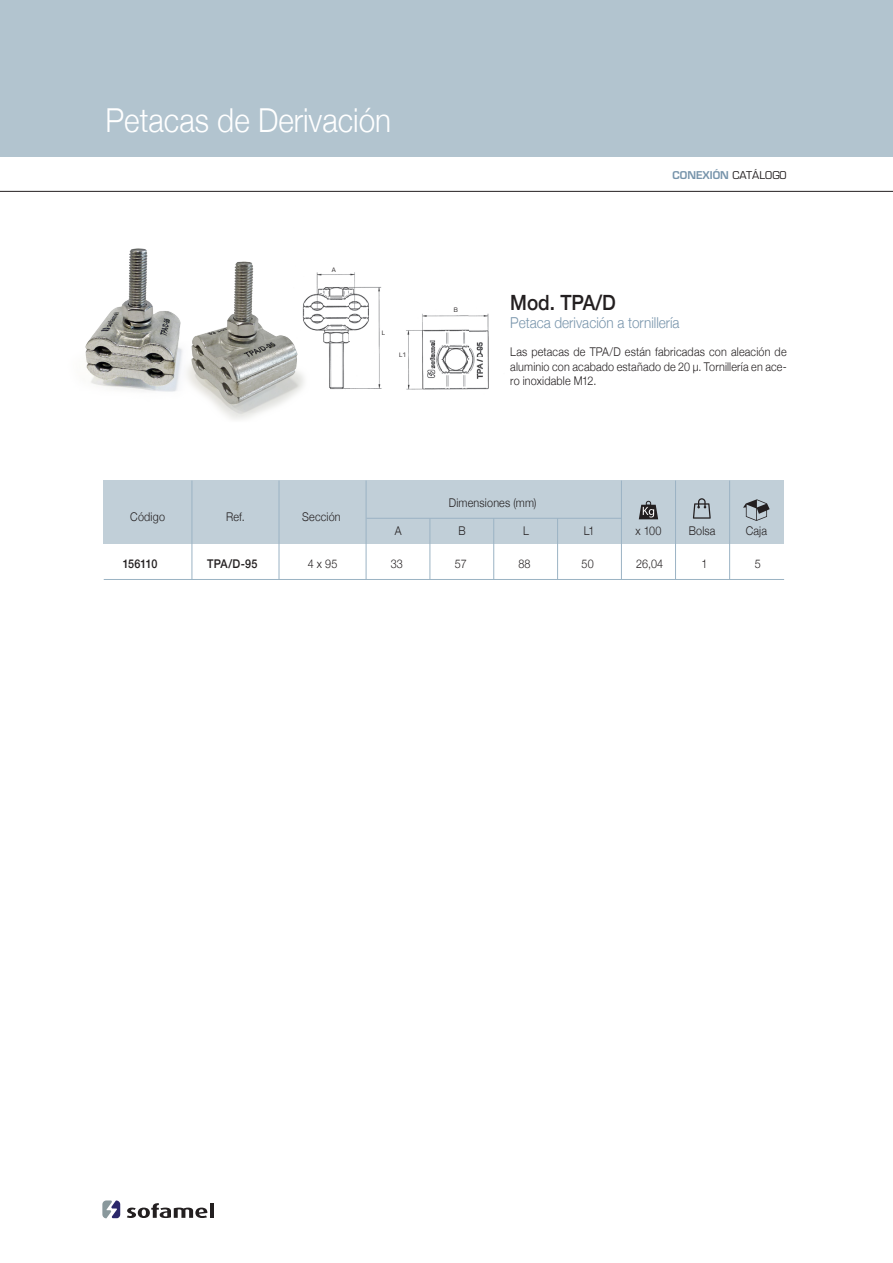
<style>
.page{position:relative;width:893px;height:1263px;background:#fff}
.page>*{position:absolute;margin:0;border:0;box-sizing:border-box;transform-origin:0 0}
.t1{font:300 33px "Helvetica Neue";color:#fff;scale:.9 1}
.t2{font:500 21px "Helvetica Neue";color:#231f20;scale:.9 1}
.t3{font:300 15px "Helvetica Neue";color:#7794ab;scale:.9 1}
.t4{font:300 12px/14.4px "Helvetica Neue";letter-spacing:.015em;color:#231f20;text-align:justify;scale:.9 1}
.t5{font:500 12px "Helvetica Neue";letter-spacing:-.015em;color:#231f20;scale:.9 1}
.t6{font:600 10.5px "Eurostile";color:#7794ab}
.t7{font:6px "Eurostile";color:#231f20}
.s1{font-weight:400;color:#231f20}
</style>
<div class="page">
<svg style="left:127px;top:1203px;width:81px;height:15px"></svg>
<hr style="left:210px;top:1203px;width:4px;height:15px;background:#231f20">
<svg style="left:102px;top:1200px;width:18px;height:18px"></svg>
<div style="left:0;top:0;width:893px;height:157px;background:#b2c4cf"></div>
<hr style="left:0;top:191px;width:893px;height:1px;background:#231f20">
<div style="left:104px;top:480px;width:680px;height:64px;background:#c1cfd8"></div>
<hr style="left:104px;top:579px;width:680px;height:1px;background:#9bb3c4">
<hr style="left:366px;top:518px;width:256px;height:1px;background:#9bb3c4">
<hr style="left:192px;top:480px;width:1px;height:100px;background:#9bb3c4">
<hr style="left:279px;top:480px;width:1px;height:100px;background:#9bb3c4">
<hr style="left:366px;top:480px;width:1px;height:100px;background:#9bb3c4">
<hr style="left:729px;top:480px;width:1px;height:100px;background:#9bb3c4">
<hr style="left:675px;top:480px;width:1px;height:100px;background:#9bb3c4">
<hr style="left:621px;top:480px;width:1px;height:100px;background:#9bb3c4">
<hr style="left:557px;top:518px;width:1px;height:62px;background:#9bb3c4">
<hr style="left:493px;top:518px;width:1px;height:62px;background:#9bb3c4">
<hr style="left:430px;top:518px;width:1px;height:62px;background:#9bb3c4">
<svg style="left:743px;top:499px;width:27px;height:22px"></svg>
<svg style="left:693px;top:498px;width:18px;height:21px"></svg>
<svg style="left:639px;top:501px;width:19px;height:18px"></svg>
<img style="left:317px;top:272px;width:65px;height:118px">
<img style="left:468px;top:313px;width:21px;height:77px">
<img style="left:422px;top:313px;width:46px;height:5px">
<img style="left:406px;top:318px;width:62px;height:72px">
<img style="left:85px;top:248px;width:232px;height:172px">
<p class="t1" style="left:106px;top:93px;width:319px">Petacas de Derivación</p>
<p class="t7" style="left:332px;top:266px;width:6px">A</p>
<p class="t7" style="left:382px;top:329px;width:5px">L</p>
<p class="t7" style="left:399px;top:352px;width:9px">L1</p>
<p class="t7" style="left:454px;top:306px;width:6px">B</p>
<p class="t6" style="left:672px;top:168px;width:116px">CONEXIÓN <span class="s1">CATÁLOGO</span></p>
<p class="t2" style="left:510px;top:285px;width:119px">Mod. TPA/D</p>
<p class="t3" style="left:510px;top:310px;width:190px">Petaca derivación a tornillería</p>
<p class="t4" style="left:510px;top:344px;width:309px">Las petacas de TPA/D están fabricadas con aleación de aluminio con acabado estañado de 20 µ. Tornillería en ace&shy;ro inoxidable M12.</p>
<p class="t4" style="left:130px;top:508px;width:40px">Código</p>
<p class="t4" style="left:226px;top:508px;width:22px">Ref.</p>
<p class="t4" style="left:302px;top:508px;width:44px">Sección</p>
<p class="t4" style="left:449px;top:494px;width:99px">Dimensiones (mm)</p>
<p class="t4" style="left:395px;top:522px;width:9px">A</p>
<p class="t4" style="left:459px;top:522px;width:10px">B</p>
<p class="t4" style="left:523px;top:522px;width:8px">L</p>
<p class="t4" style="left:584px;top:522px;width:14px">L1</p>
<p class="t4" style="left:635px;top:522px;width:30px">x 100</p>
<p class="t4" style="left:689px;top:522px;width:31px">Bolsa</p>
<p class="t4" style="left:746px;top:522px;width:25px">Caja</p>
<p class="t5" style="left:123px;top:554px;width:40px">156110</p>
<p class="t5" style="left:207px;top:554px;width:57px">TPA/D-95</p>
<p class="t4" style="left:308px;top:555px;width:34px">4 x 95</p>
<p class="t4" style="left:391px;top:555px;width:15px">33</p>
<p class="t4" style="left:455px;top:555px;width:15px">57</p>
<p class="t4" style="left:518px;top:555px;width:15px">88</p>
<p class="t4" style="left:582px;top:555px;width:15px">50</p>
<p class="t4" style="left:636px;top:555px;width:32px">26,04</p>
<p class="t4" style="left:701px;top:555px;width:8px">1</p>
<p class="t4" style="left:755px;top:555px;width:8px">5</p>
</div>
